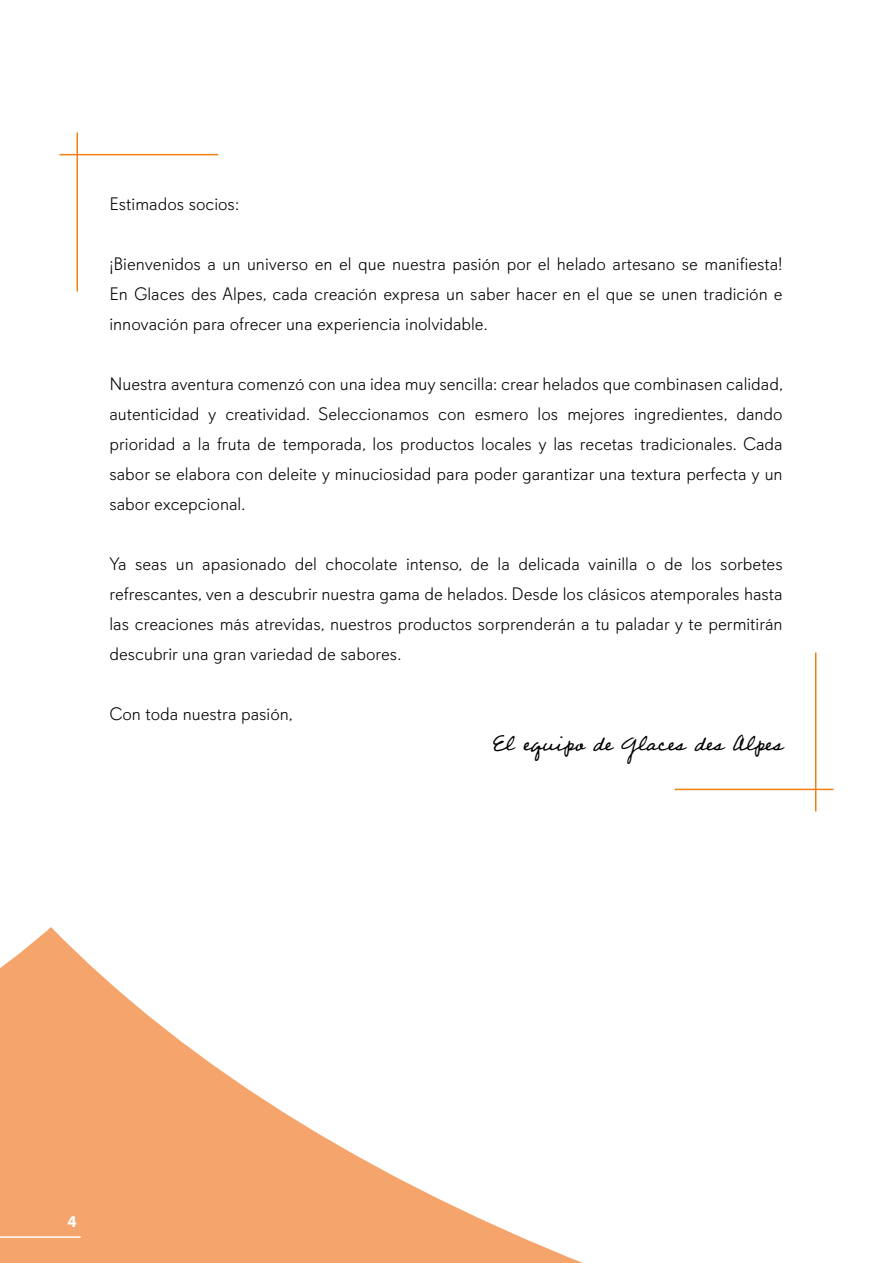
<style>
.page{position:relative;width:893px;height:1263px;background:#fff}
.page>*{position:absolute;margin:0;border:0;box-sizing:border-box;transform-origin:0 0}
.t1{font:25.5px "Professor";color:#000}
.t2{font:300 18px/30px "Davis Sans";color:#000;text-align:justify}
.t3{font:700 16.5px "Myriad Pro";color:#fff}
</style>
<div class="page">
<svg style="left:0;top:927px;width:583px;height:336px"></svg>
<hr style="left:0;top:1236px;width:81px;height:2px;background:#fff">
<hr style="left:60px;top:154px;width:158px;height:1px;background:#f28011">
<hr style="left:76px;top:133px;width:2px;height:158px;background:#f28011">
<hr style="left:675px;top:789px;width:158px;height:1px;background:#f28011">
<hr style="left:815px;top:653px;width:1px;height:158px;background:#f28011">
<p class="t2" style="left:109px;top:189px;width:131px">Estimados socios:</p>
<p class="t2" style="left:109px;top:249px;width:675px">¡Bienvenidos a un universo en el que nuestra pasión por el helado artesano se manifiesta!<br>En Glaces des Alpes, cada creación expresa un saber hacer en el que se unen tradición e innovación para ofrecer una experiencia inolvidable.</p>
<p class="t2" style="left:109px;top:369px;width:675px">Nuestra aventura comenzó con una idea muy sencilla: crear helados que combinasen calidad, autenticidad y creatividad. Seleccionamos con esmero los mejores ingredientes, dando prioridad a la fruta de temporada, los productos locales y las recetas tradicionales. Cada sabor se elabora con deleite y minuciosidad para poder garantizar una textura perfecta y un sabor excepcional.</p>
<p class="t2" style="left:109px;top:549px;width:675px">Ya seas un apasionado del chocolate intenso, de la delicada vainilla o de los sorbetes refrescantes, ven a descubrir nuestra gama de helados. Desde los clásicos atemporales hasta las creaciones más atrevidas, nuestros productos sorprenderán a tu paladar y te permitirán descubrir una gran variedad de sabores.</p>
<p class="t2" style="left:109px;top:699px;width:185px">Con toda nuestra pasión,</p>
<h1 class="t1" style="left:492px;top:726px;width:292px">El equipo de Glaces des Alpes</h1>
<p class="t3" style="left:67px;top:1211px;width:11px">4</p>
</div>
